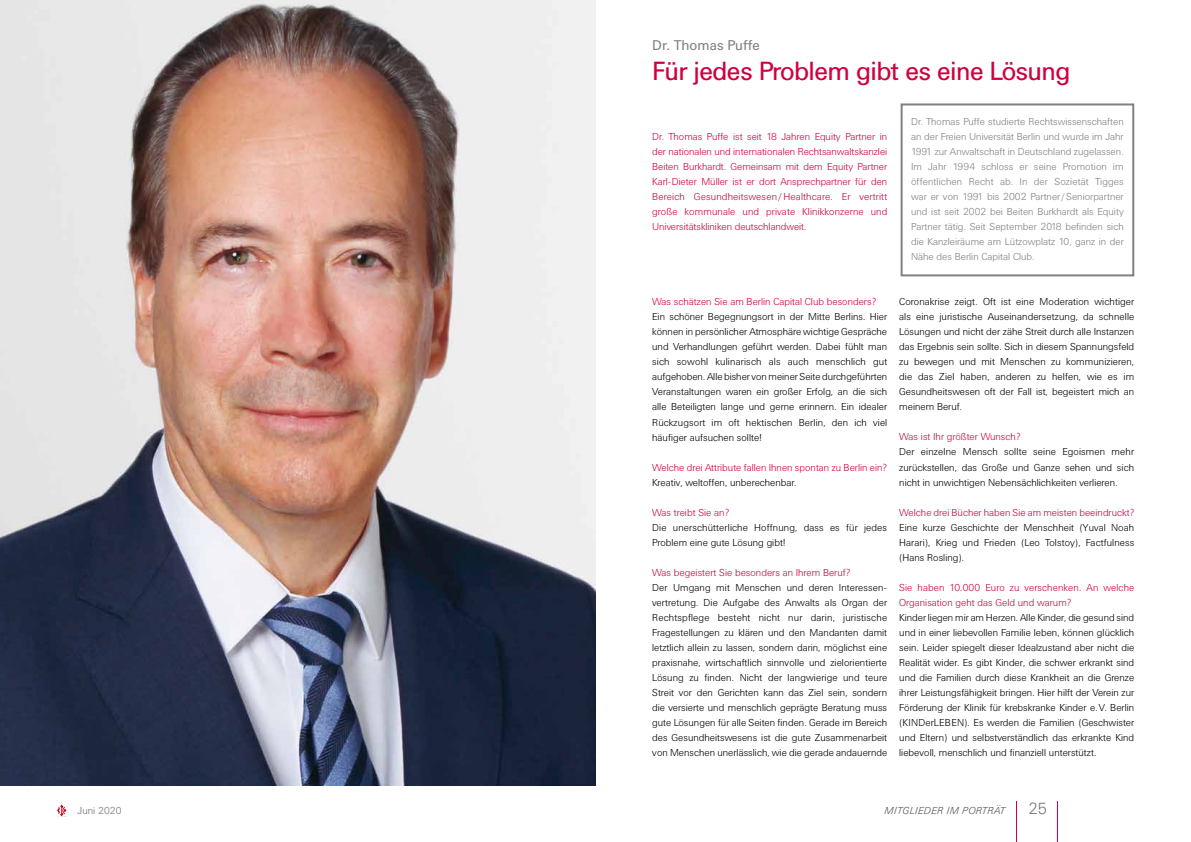
<style>
.page{position:relative;width:1191px;height:842px;background:#fff}
.page>*{position:absolute;margin:0;border:0;box-sizing:border-box;transform-origin:0 0}
.t1{font:26px "Univers BQ";letter-spacing:-.025em;color:#cf003f}
.t2{font:300 16px "Univers BQ";color:#707172}
.t3{font:14px "Univers BQ";color:#808183}
.t4{font:300 10px/15px "Univers BQ";color:#000;text-align:justify}
.t5{font:300 10px/15px "Univers BQ";color:#cf003f}
.t6{font:300 10px/15px "Univers BQ";color:#808183;text-align:justify}
.t7{font:italic 300 10px "Univers BQ";letter-spacing:.03em;color:#58585a}
.t8{font:300 10px "Univers BQ";color:#707172}
</style>
<div class="page">
<hr style="left:1016px;top:801px;width:1px;height:41px;background:#cf003f">
<hr style="left:1057px;top:801px;width:1px;height:41px;background:#cf003f">
<svg style="left:57px;top:804px;width:9px;height:12px"></svg>
<img style="left:0;top:0;width:595px;height:785px">
<div style="left:900px;top:103px;width:234px;height:173px;border:2px solid #808183"></div>
<h3 class="t3" style="left:652px;top:37px;width:109px">Dr. Thomas Puffe</h3>
<h1 class="t1" style="left:652px;top:56px;width:420px">Für jedes Problem gibt es eine Lösung</h1>
<p class="t5" style="left:652px;top:129px;width:237px;text-align:justify">Dr. Thomas Puffe ist seit 18 Jahren Equity Partner in der nationalen und internationalen Rechtsanwaltskanzlei Beiten Burkhardt. Gemeinsam mit dem Equity Partner Karl-Dieter Müller ist er dort Ansprechpartner für den Bereich Gesundheitswesen /Healthcare. Er vertritt große kommunale und private Klinikkonzerne und Universitätskliniken deutschlandweit.</p>
<p class="t6" style="left:911px;top:114px;width:214px">Dr. Thomas Puffe studierte Rechtswissenschaften an der Freien Universität Berlin und wurde im Jahr 1991 zur Anwaltschaft in Deutschland zugelassen.<br>Im Jahr 1994 schloss er seine Promotion im öffentlichen Recht ab. In der Sozietät Tigges war er von 1991 bis 2002 Partner/Seniorpartner und ist seit 2002 bei Beiten Burkhardt als Equity Partner tätig. Seit September 2018 befinden sich die Kanzleiräume am Lützowplatz 10, ganz in der Nähe des Berlin Capital Club.</p>
<p class="t5" style="left:652px;top:295px;width:225px">Was schätzen Sie am Berlin Capital Club besonders?</p>
<p class="t4" style="left:652px;top:310px;width:237px">Ein schöner Begegnungsort in der Mitte Berlins. Hier können in persönlicher Atmosphäre wichtige Gespräche und Verhandlungen geführt werden. Dabei fühlt man sich sowohl kulinarisch als auch menschlich gut aufgehoben. Alle bisher von meiner Seite durchgeführten Veranstaltungen waren ein großer Erfolg, an die sich alle Beteiligten lange und gerne erinnern. Ein idealer Rückzugsort im oft hektischen Berlin, den ich viel häufiger aufsuchen sollte!</p>
<p class="t5" style="left:652px;top:460px;width:236px">Welche drei Attribute fallen Ihnen spontan zu Berlin ein?</p>
<p class="t4" style="left:652px;top:475px;width:146px">Kreativ, weltoffen, unberechenbar.</p>
<p class="t5" style="left:652px;top:505px;width:79px">Was treibt Sie an?</p>
<p class="t4" style="left:652px;top:520px;width:236px">Die unerschütterliche Hoffnung, dass es für jedes<br>Problem eine gute Lösung gibt!</p>
<p class="t5" style="left:652px;top:565px;width:200px">Was begeistert Sie besonders an Ihrem Beruf?</p>
<p class="t4" style="left:652px;top:580px;width:237px;text-align:left">Der Umgang mit Menschen und deren Interessen&shy;vertretung. Die Aufgabe des Anwalts als Organ der Rechtspflege besteht nicht nur darin, juristische Fragestellungen zu klären und den Mandanten damit letztlich allein zu lassen, sondern darin, möglichst eine praxisnahe, wirtschaftlich sinnvolle und zielorientierte Lösung zu finden. Nicht der langwierige und teure Streit vor den Gerichten kann das Ziel sein, sondern die versierte und menschlich geprägte Beratung muss gute Lösungen für alle Seiten finden. Gerade im Bereich des Gesundheitswesens ist die gute Zusammenarbeit von Menschen unerlässlich, wie die gerade andauernde</p>
<p class="t4" style="left:899px;top:295px;width:237px">Coronakrise zeigt. Oft ist eine Moderation wichtiger als eine juristische Auseinandersetzung, da schnelle Lösungen und nicht der zähe Streit durch alle Instanzen das Ergebnis sein sollte. Sich in diesem Spannungsfeld zu bewegen und mit Menschen zu kommunizieren, die das Ziel haben, anderen zu helfen, wie es im Gesundheitswesen oft der Fall ist, begeistert mich an meinem Beruf.</p>
<p class="t5" style="left:899px;top:430px;width:123px">Was ist Ihr größter Wunsch?</p>
<p class="t4" style="left:899px;top:445px;width:236px">Der einzelne Mensch sollte seine Egoismen mehr zurückstellen, das Große und Ganze sehen und sich nicht in unwichtigen Nebensächlichkeiten verlieren.</p>
<p class="t5" style="left:899px;top:505px;width:236px">Welche drei Bücher haben Sie am meisten beeindruckt?</p>
<p class="t4" style="left:899px;top:520px;width:237px">Eine kurze Geschichte der Menschheit (Yuval Noah Harari), Krieg und Frieden (Leo Tolstoy), Factfulness (Hans Rosling).</p>
<p class="t5" style="left:899px;top:580px;width:237px">Sie haben 10.000 Euro zu verschenken. An welche<br>Organisation geht das Geld und warum?</p>
<p class="t4" style="left:899px;top:610px;width:236px">Kinder liegen mir am Herzen. Alle Kinder, die gesund sind und in einer liebevollen Familie leben, können glücklich sein. Leider spiegelt dieser Idealzustand aber nicht die Realität wider. Es gibt Kinder, die schwer erkrankt sind und die Familien durch diese Krankheit an die Grenze ihrer Leistungsfähigkeit bringen. Hier hilft der Verein zur Förderung der Klinik für krebskranke Kinder e.V. Berlin (KINDerLEBEN). Es werden die Familien (Geschwister und Eltern) und selbstverständlich das erkrankte Kind liebevoll, menschlich und finanziell unterstützt.</p>
<p class="t8" style="left:78px;top:805px;width:45px">Juni 2020</p>
<p class="t7" style="left:884px;top:805px;width:122px">MITGLIEDER IM PORTRÄT</p>
<h2 class="t2" style="left:1028px;top:799px;width:20px">25</h2>
</div>
